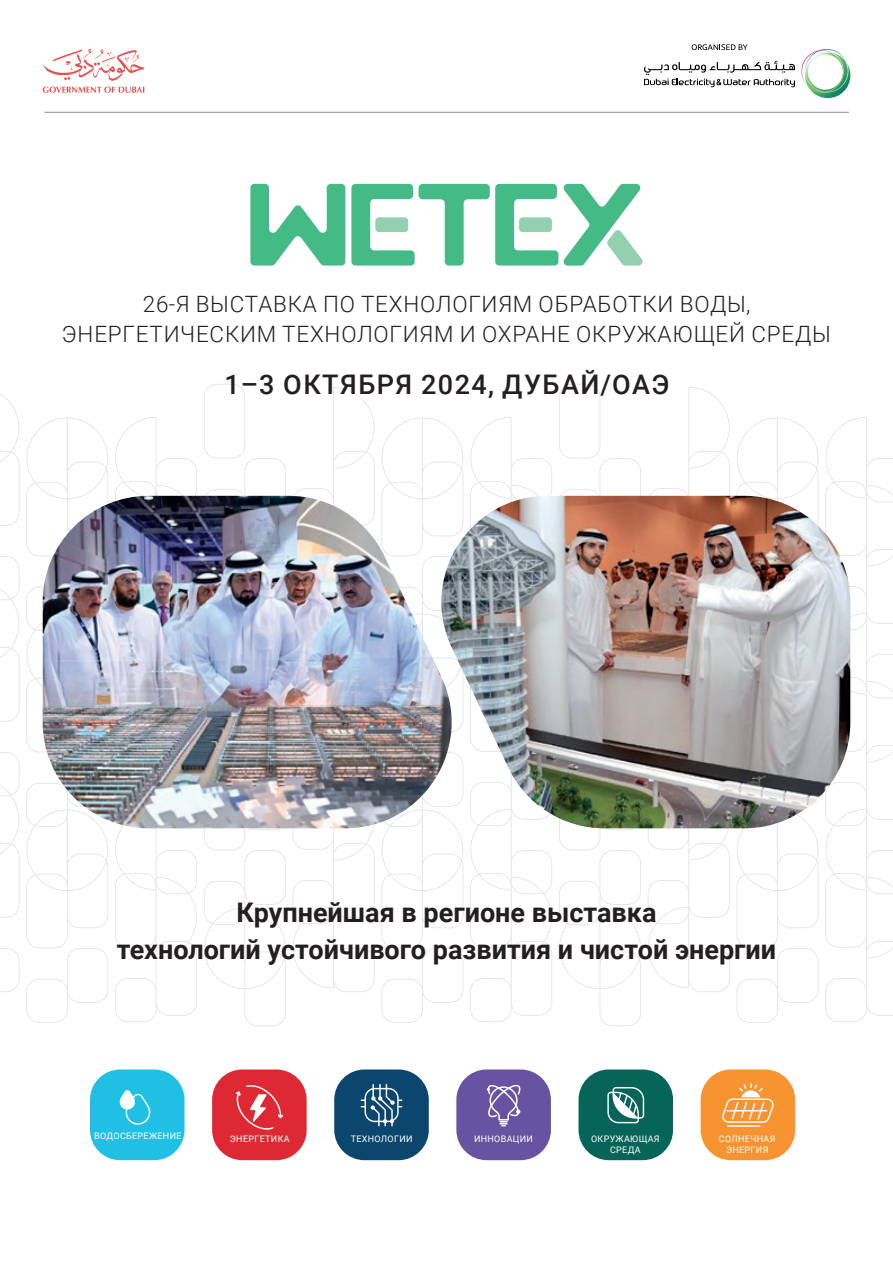
<style>
.page{position:relative;width:893px;height:1263px;background:#fff}
.page>*{position:absolute;margin:0;border:0;box-sizing:border-box;transform-origin:0 0}
.t1{font:700 27px/37.5px "Roboto";color:#231f20;text-align:center}
.t2{font:500 27px "Roboto";letter-spacing:.055em;color:#231f20}
.t3{font:300 22.5px/30px "Roboto";letter-spacing:.035em;color:#231f20;text-align:center}
.t4{font:9px/10.8px "Roboto";letter-spacing:.035em;color:#fff;text-align:center}
</style>
<div class="page">
<div style="left:90px;top:1069px;width:94px;height:91px;background:#20c0e5;border-radius:30px"></div>
<div style="left:701px;top:1069px;width:94px;height:91px;background:#f79431;border-radius:30px"></div>
<hr style="left:727px;top:1125px;width:33px;height:2px;background:#fff">
<svg style="left:722px;top:1083px;width:52px;height:40px"></svg>
<div style="left:212px;top:1069px;width:95px;height:91px;background:#de2934;border-radius:30px"></div>
<svg style="left:235px;top:1085px;width:48px;height:45px"></svg>
<div style="left:456px;top:1069px;width:95px;height:91px;background:#6852a2;border-radius:30px"></div>
<svg style="left:487px;top:1084px;width:34px;height:42px"></svg>
<div style="left:334px;top:1069px;width:95px;height:91px;background:#0a466e;border-radius:30px"></div>
<svg style="left:361px;top:1084px;width:41px;height:42px"></svg>
<div style="left:578px;top:1069px;width:95px;height:91px;background:#066558;border-radius:30px"></div>
<svg style="left:607px;top:1087px;width:37px;height:36px"></svg>
<svg style="left:119px;top:1090px;width:32px;height:35px"></svg>
<svg style="left:825px;top:417px;width:68px;height:605px"></svg>
<svg style="left:737px;top:418px;width:81px;height:605px"></svg>
<svg style="left:648px;top:387px;width:82px;height:605px"></svg>
<svg style="left:470px;top:417px;width:82px;height:605px"></svg>
<svg style="left:559px;top:384px;width:82px;height:642px"></svg>
<svg style="left:381px;top:418px;width:82px;height:605px"></svg>
<svg style="left:293px;top:387px;width:82px;height:605px"></svg>
<svg style="left:115px;top:417px;width:82px;height:605px"></svg>
<svg style="left:204px;top:384px;width:82px;height:642px"></svg>
<svg style="left:0;top:393px;width:19px;height:133px"></svg>
<svg style="left:0;top:556px;width:19px;height:166px"></svg>
<svg style="left:0;top:948px;width:19px;height:44px"></svg>
<svg style="left:0;top:752px;width:19px;height:166px"></svg>
<svg style="left:26px;top:418px;width:82px;height:605px"></svg>
<svg style="left:43px;top:49px;width:101px;height:44px"></svg>
<svg style="left:801px;top:49px;width:49px;height:49px"></svg>
<svg style="left:644px;top:61px;width:151px;height:26px"></svg>
<svg style="left:692px;top:44px;width:56px;height:6px"></svg>
<img style="left:43px;top:496px;width:375px;height:332px">
<img style="left:418px;top:496px;width:432px;height:332px">
<svg style="left:250px;top:184px;width:95px;height:82px"></svg>
<svg style="left:351px;top:184px;width:292px;height:82px"></svg>
<hr style="left:45px;top:112px;width:804px;height:1px;background:#888d91">
<p class="t3" style="left:62px;top:289px;width:770px">26-Я ВЫСТАВКА ПО ТЕХНОЛОГИЯМ ОБРАБОТКИ ВОДЫ,<br>ЭНЕРГЕТИЧЕСКИМ ТЕХНОЛОГИЯМ И ОХРАНЕ ОКРУЖАЮЩЕЙ СРЕДЫ</p>
<p class="t2" style="left:224px;top:366px;width:447px">1–3 ОКТЯБРЯ 2024, ДУБАЙ/ОАЭ</p>
<p class="t1" style="left:117px;top:892px;width:661px">Крупнейшая в регионе выставка<br>технологий устойчивого развития и чистой энергии</p>
<p class="t4" style="left:94px;top:1130px;width:89px">ВОДОСБЕРЕЖЕНИЕ</p>
<p class="t4" style="left:351px;top:1133px;width:63px">ТЕХНОЛОГИИ</p>
<p class="t4" style="left:591px;top:1133px;width:70px">ОКРУЖАЮЩАЯ<br>СРЕДА</p>
<p class="t4" style="left:230px;top:1133px;width:61px">ЭНЕРГЕТИКА</p>
<p class="t4" style="left:474px;top:1133px;width:60px">ИННОВАЦИИ</p>
<p class="t4" style="left:719px;top:1133px;width:58px">СОЛНЕЧНАЯ<br>ЭНЕРГИЯ</p>
</div>
